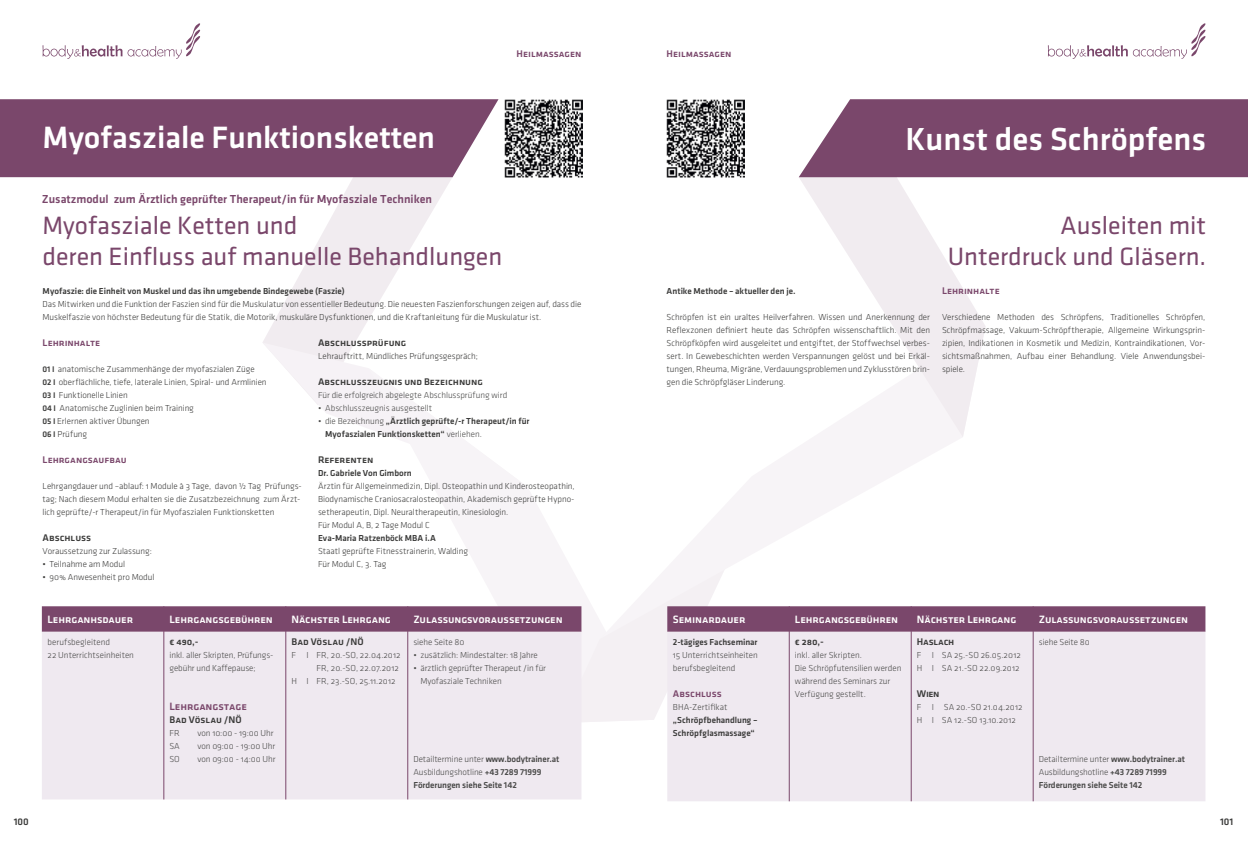
<style>
.page{position:relative;width:1248px;height:842px;background:#fff}
.page>*{position:absolute;margin:0;border:0;box-sizing:border-box;transform-origin:0 0}
.t1{font:500 33px "Klavika";color:#fff}
.t2{font:500 32px "Klavika";color:#fff}
.t3{font:26px/30.6px "Klavika";color:#7a476b}
.t4{font:500 12px "Klavika";color:#7a476b}
.t5{font:11px "Klavika Med Caps SC";letter-spacing:-.01em;color:#fff}
.t6{font:11px "Klavika Med Caps SC";letter-spacing:-.01em;color:#7a476b}
.t7{font:10px "Klavika Med Caps SC";letter-spacing:-.005em;color:#3b3b3a}
.t8{font:10px "Klavika Med Caps SC";color:#7a476b}
.t9{font:10px "Klavika Med Caps SC";letter-spacing:-.025em;color:#3b3b3a}
.t10{font:500 10px "Klavika";letter-spacing:-.01em;color:#3b3b3a}
.t11{font:9px/13px "Klavika Light OSF";letter-spacing:-.005em;color:#3b3b3a}
.t12{font:9px/13px "Klavika Light OSF";letter-spacing:-.01em;color:#494948}
.t13{font:500 9px/13px "Klavika";color:#3b3b3a}
.t14{font:500 9px "Klavika";letter-spacing:-.01em;color:#494948}
.t15{font:9px "Klavika Light OSF";letter-spacing:.01em;color:#494948}
.s1{font-family:"Klavika";font-weight:500;font-size:8.5px}
.s2{font-family:"Klavika Light OSF";font-weight:400;color:#494948}
.s3{font-family:"Klavika";font-weight:500}
</style>
<div class="page">
<svg style="left:43px;top:23px;width:157px;height:36px"></svg>
<svg style="left:1047px;top:23px;width:158px;height:36px"></svg>
<img style="left:504px;top:99px;width:78px;height:78px">
<img style="left:666px;top:99px;width:78px;height:78px">
<svg style="left:262px;top:177px;width:191px;height:166px;fill:#f2edf1"></svg>
<svg style="left:263px;top:343px;width:105px;height:85px"></svg>
<svg style="left:368px;top:368px;width:193px;height:238px"></svg>
<svg style="left:561px;top:550px;width:106px;height:173px;fill:#f4f0f3"></svg>
<svg style="left:599px;top:437px;width:363px;height:202px"></svg>
<svg style="left:799px;top:177px;width:186px;height:260px;fill:#f7f4f7"></svg>
<svg style="left:799px;top:99px;width:448px;height:78px;background:#825374"></svg>
<div style="left:0;top:99px;width:498px;height:78px;background:#7a476b"></div>
<div style="left:42px;top:632px;width:539px;height:167px;background:#efe9f0"></div>
<svg style="left:42px;top:606px;width:539px;height:26px;background:#7d4b6e"></svg>
<hr style="left:163px;top:632px;width:1px;height:167px;background:#7a476b">
<hr style="left:285px;top:632px;width:1px;height:167px;background:#7a476b">
<hr style="left:407px;top:632px;width:1px;height:167px;background:#7a476b">
<div style="left:667px;top:632px;width:538px;height:169px;background:#efe9f0"></div>
<svg style="left:667px;top:606px;width:538px;height:26px;background:#7d4b6e"></svg>
<hr style="left:788px;top:632px;width:1px;height:169px;background:#7a476b">
<hr style="left:910px;top:632px;width:1px;height:169px;background:#7a476b">
<hr style="left:1032px;top:632px;width:1px;height:169px;background:#7a476b">
<p class="t8" style="left:516px;top:48px;width:66px">Heilmassagen</p>
<p class="t8" style="left:666px;top:48px;width:66px">Heilmassagen</p>
<h2 class="t2" style="left:43px;top:120px;width:394px">Myofasziale Funktionsketten</h2>
<h3 class="t4" style="left:42px;top:193px;width:392px">Zusatzmodul zum Ärztlich geprüfter Therapeut/in für Myofasziale Techniken</h3>
<h3 class="t3" style="left:43px;top:211px;width:461px">Myofasziale Ketten und<br>deren Einfluss auf manuelle Behandlungen</h3>
<h1 class="t1" style="left:905px;top:121px;width:302px">Kunst des Schröpfens</h1>
<h3 class="t3" style="left:947px;top:211px;width:260px;text-align:right">Ausleiten mit<br>Unterdruck und Gläsern.</h3>
<p class="t13" style="left:43px;top:285px;width:304px">Myofaszie: die Einheit von Muskel und das ihn umgebende Bindegewebe (Faszie)</p>
<p class="t11" style="left:43px;top:298px;width:540px">Das Mitwirken und die Funktion der Faszien sind für die Muskulatur von essentieller Bedeutung. Die neuesten Faszienforschungen zeigen auf, dass die<br>Muskelfaszie von höchster Bedeutung für die Statik, die Motorik, muskuläre Dysfunktionen, und die Kraftanleitung für die Muskulatur ist.</p>
<p class="t8" style="left:43px;top:338px;width:59px">Lehrinhalte</p>
<p class="t11" style="left:43px;top:363px;width:226px"><span class="s1">01 I</span> anatomische Zusammenhänge der myofaszialen Züge<br><span class="s1">02 I</span> oberflächliche, tiefe, laterale Linien, Spiral- und Armlinien <span class="s1">03 I</span> Funktionelle Linien<br><span class="s1">04 I</span> Anatomische Zuglinien beim Training<br><span class="s1">05 I</span> Erlernen aktiver Übungen<br><span class="s1">06 I</span> Prüfung</p>
<p class="t8" style="left:43px;top:455px;width:86px">Lehrgangsaufbau</p>
<p class="t11" style="left:43px;top:480px;width:261px">Lehrgangdauer und –ablauf: 1 Module à 3 Tage, davon ½ Tag Prüfungs&shy;tag; Nach diesem Modul erhalten sie die Zusatzbezeichnung zum Ärzt&shy;lich geprüfte/-r Therapeut/in für Myofaszialen Funktionsketten</p>
<p class="t7" style="left:43px;top:533px;width:50px">Abschluss</p>
<p class="t11" style="left:43px;top:545px;width:111px">Voraussetzung zur Zulassung:</p>
<p class="t11" style="left:43px;top:558px;width:84px">• Teilnahme am Modul</p>
<p class="t11" style="left:43px;top:571px;width:113px">• 90% Anwesenheit pro Modul</p>
<p class="t7" style="left:318px;top:338px;width:90px">Abschlussprüfung</p>
<p class="t11" style="left:318px;top:350px;width:161px">Lehrauftritt, Mündliches Prüfungsgespräch;</p>
<p class="t7" style="left:318px;top:377px;width:166px">Abschlusszeugnis und Bezeichnung</p>
<p class="t12" style="left:318px;top:389px;width:191px">Für die erfolgreich abgelegte Abschlussprüfung wird</p>
<p class="t12" style="left:318px;top:402px;width:115px">• Abschlusszeugnis ausgestellt</p>
<p class="t13" style="left:325px;top:415px;width:206px;text-indent:-7px"><span class="s2">• die Bezeichnung</span> „Ärztlich geprüfte/-r Therapeut/in für<br>Myofaszialen Funktionsketten“ <span class="s2">verliehen.</span></p>
<p class="t7" style="left:318px;top:455px;width:57px">Referenten</p>
<p class="t13" style="left:318px;top:467px;width:95px">Dr. Gabriele Von Gimborn</p>
<p class="t11" style="left:318px;top:480px;width:258px">Ärztin für Allgemeinmedizin, Dipl. Osteopathin und Kinderosteopathin, Biodynamische Craniosacralosteopathin, Akademisch geprüfte Hypno&shy;setherapeutin, Dipl. Neuraltherapeutin, Kinesiologin.<br>Für Modul A, B, 2 Tage Modul C</p>
<p class="t13" style="left:318px;top:532px;width:119px">Eva-Maria Ratzenböck MBA i.A</p>
<p class="t11" style="left:318px;top:545px;width:151px">Staatl geprüfte Fitnesstrainerin, Walding<br>Für Modul C, 3. Tag</p>
<p class="t13" style="left:666px;top:285px;width:130px">Antike Methode – aktueller den je.</p>
<p class="t11" style="left:666px;top:311px;width:265px;text-align:justify">Schröpfen ist ein uraltes Heilverfahren. Wissen und Anerkennung der Reflexzonen definiert heute das Schröpfen wissenschaftlich. Mit den Schröpfköpfen wird ausgeleitet und entgiftet, der Stoffwechsel verbes&shy;sert. In Gewebeschichten werden Verspannungen gelöst und bei Erkäl&shy;tungen, Rheuma, Migräne, Verdauungsproblemen und Zyklusstören brin&shy;gen die Schröpfgläser Linderung.</p>
<p class="t8" style="left:941px;top:286px;width:59px">Lehrinhalte</p>
<p class="t11" style="left:941px;top:311px;width:265px;text-align:justify">Verschiedene Methoden des Schröpfens, Traditionelles Schröpfen, Schröpfmassage, Vakuum-Schröpftherapie, Allgemeine Wirkungsprin&shy;zipien, Indikationen in Kosmetik und Medizin, Kontraindikationen, Vor&shy;sichtsmaßnahmen, Aufbau einer Behandlung. Viele Anwendungsbei&shy;spiele.</p>
<p class="t5" style="left:48px;top:614px;width:87px">Lehrganhsdauer</p>
<p class="t5" style="left:169px;top:614px;width:105px">Lehrgangsgebühren</p>
<p class="t5" style="left:291px;top:614px;width:101px">Nächster Lehrgang</p>
<p class="t5" style="left:413px;top:614px;width:151px">Zulassungsvoraussetzungen</p>
<p class="t12" style="left:48px;top:636px;width:88px">berufsbegleitend<br>22 Unterrichtseinheiten</p>
<p class="t7" style="left:169px;top:637px;width:31px">€ 490,-</p>
<p class="t7" style="left:291px;top:637px;width:74px">Bad Vöslau /NÖ</p>
<p class="t15" style="left:291px;top:651px;width:111px">F I FR, 20.-SO, 22.04.2012</p>
<p class="t15" style="left:316px;top:664px;width:84px">FR, 20.-SO, 22.07.2012</p>
<p class="t12" style="left:291px;top:675px;width:106px">H I FR, 23.-SO, 25.11.2012</p>
<p class="t12" style="left:413px;top:636px;width:53px">siehe Seite 80</p>
<p class="t12" style="left:413px;top:649px;width:126px">• zusätzlich: Mindestalter: 18 Jahre</p>
<p class="t12" style="left:420px;top:662px;width:127px;text-indent:-7px">• ärztlich geprüfter Therapeut /in für<br>Myofasziale Techniken</p>
<p class="t12" style="left:169px;top:649px;width:105px">inkl. aller Skripten, Prüfungs&shy;gebühr und Kaffepause;</p>
<p class="t6" style="left:169px;top:701px;width:79px">Lehrgangstage</p>
<p class="t7" style="left:169px;top:715px;width:74px">Bad Vöslau /NÖ</p>
<p class="t12" style="left:169px;top:727px;width:12px">FR</p>
<p class="t12" style="left:197px;top:727px;width:78px">von 10:00 - 19:00 Uhr</p>
<p class="t12" style="left:169px;top:740px;width:12px">SA</p>
<p class="t12" style="left:197px;top:740px;width:79px">von 09:00 - 19:00 Uhr</p>
<p class="t12" style="left:169px;top:753px;width:12px">SO</p>
<p class="t12" style="left:197px;top:753px;width:79px">von 09:00 - 14:00 Uhr</p>
<p class="t12" style="left:413px;top:753px;width:147px">Detailtermine unter <span class="s3">www.bodytrainer.at<br></span>Ausbildungshotline <span class="s3">+43 7289 71999</span></p>
<p class="t14" style="left:413px;top:780px;width:105px">Förderungen siehe Seite 142</p>
<p class="t5" style="left:673px;top:614px;width:74px">Seminardauer</p>
<p class="t5" style="left:794px;top:614px;width:105px">Lehrgangsgebühren</p>
<p class="t5" style="left:916px;top:614px;width:101px">Nächster Lehrgang</p>
<p class="t5" style="left:1038px;top:614px;width:151px">Zulassungsvoraussetzungen</p>
<p class="t13" style="left:673px;top:636px;width:86px">2-tägiges Fachseminar</p>
<p class="t12" style="left:673px;top:649px;width:86px">15 Unterrichtseinheiten berufsbegleitend</p>
<p class="t8" style="left:673px;top:689px;width:50px">Abschluss</p>
<p class="t12" style="left:673px;top:701px;width:56px">BHA-Zertifikat</p>
<p class="t13" style="left:673px;top:714px;width:86px">„Schröpfbehandlung –<br>Schröpfglasmassage“</p>
<p class="t9" style="left:916px;top:637px;width:39px">Haslach</p>
<p class="t12" style="left:916px;top:649px;width:105px">F I SA 25.-SO 26.05.2012<br>H I SA 21.-SO 22.09.2012</p>
<p class="t7" style="left:916px;top:689px;width:24px">Wien</p>
<p class="t12" style="left:916px;top:701px;width:107px">F I SA 20.-SO 21.04.2012<br>H I SA 12.-SO 13.10.2012</p>
<p class="t12" style="left:1038px;top:636px;width:53px">siehe Seite 80</p>
<p class="t7" style="left:794px;top:637px;width:30px">€ 280,-</p>
<p class="t12" style="left:794px;top:649px;width:108px">inkl. aller Skripten.<br>Die Schröpfutensilien werden während des Seminars zur<br>Verfügung gestellt.</p>
<p class="t12" style="left:1038px;top:753px;width:147px">Detailtermine unter <span class="s3">www.bodytrainer.at<br></span>Ausbildungshotline <span class="s3">+43 7289 71999</span></p>
<p class="t14" style="left:1038px;top:780px;width:105px">Förderungen siehe Seite 142</p>
<p class="t10" style="left:14px;top:816px;width:16px">100</p>
<p class="t10" style="left:1219px;top:816px;width:15px">101</p>
</div>
